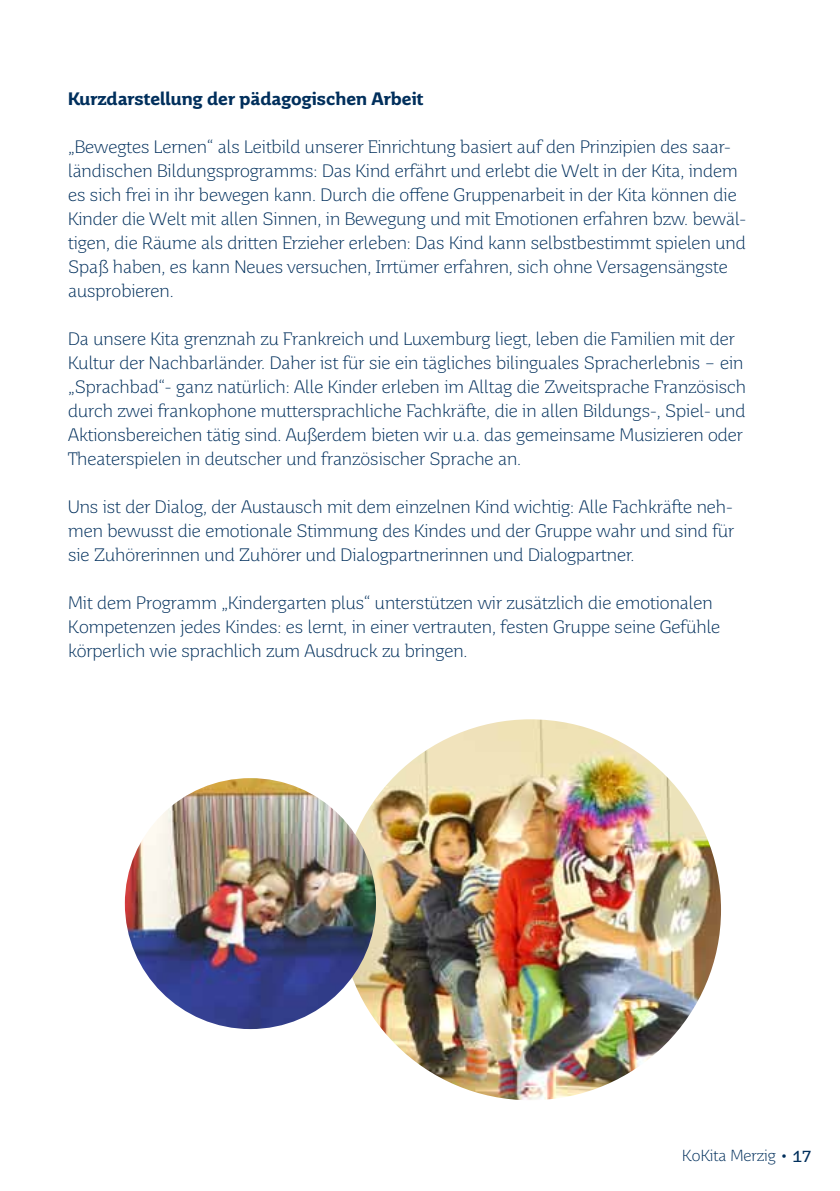
<style>
.page{position:relative;width:840px;height:1191px;background:#fff}
.page>*{position:absolute;margin:0;border:0;box-sizing:border-box;transform-origin:0 0}
.t1{font:300 18px/24px "Saar Pro";color:#002f5c}
.t2{font:700 18px "Saar Pro";color:#002f5c}
.t3{font:300 16px "Saar Pro";color:#002f5c}
.s1{font-weight:400}
</style>
<div class="page">
<img style="left:339px;top:719px;width:381px;height:381px;border-radius:190px">
<img style="left:125px;top:778px;width:251px;height:251px;border-radius:125px">
<p class="t2" style="left:68px;top:87px;width:356px">Kurzdarstellung der pädagogischen Arbeit</p>
<p class="t1" style="left:68px;top:135px;width:679px">„Bewegtes Lernen“ als Leitbild unserer Einrichtung basiert auf den Prinzipien des saar&shy;ländischen Bildungsprogramms: Das Kind erfährt und erlebt die Welt in der Kita, indem es sich frei in ihr bewegen kann. Durch die offene Gruppenarbeit in der Kita können die Kinder die Welt mit allen Sinnen, in Bewegung und mit Emotionen erfahren bzw. bewäl&shy;tigen, die Räume als dritten Erzieher erleben: Das Kind kann selbstbestimmt spielen und Spaß haben, es kann Neues versuchen, Irrtümer erfahren, sich ohne Versagensängste ausprobieren.</p>
<p class="t1" style="left:68px;top:327px;width:679px">Da unsere Kita grenznah zu Frankreich und Luxemburg liegt, leben die Familien mit der Kultur der Nachbarländer. Daher ist für sie ein tägliches bilinguales Spracherlebnis – ein „Sprachbad“- ganz natürlich: Alle Kinder erleben im Alltag die Zweitsprache Französisch durch zwei frankophone muttersprachliche Fachkräfte, die in allen Bildungs-, Spiel- und Aktionsbereichen tätig sind. Außerdem bieten wir u.a. das gemeinsame Musizieren oder Theaterspielen in deutscher und französischer Sprache an.</p>
<p class="t1" style="left:68px;top:495px;width:667px;text-align:justify">Uns ist der Dialog, der Austausch mit dem einzelnen Kind wichtig: Alle Fachkräfte neh&shy;men bewusst die emotionale Stimmung des Kindes und der Gruppe wahr und sind für sie Zuhörerinnen und Zuhörer und Dialogpartnerinnen und Dialogpartner.</p>
<p class="t1" style="left:68px;top:591px;width:653px">Mit dem Programm „Kindergarten plus“ unterstützen wir zusätzlich die emotionalen<br>Kompetenzen jedes Kindes: es lernt, in einer vertrauten, festen Gruppe seine Gefühle körperlich wie sprachlich zum Ausdruck zu bringen.</p>
<p class="t3" style="left:681px;top:1146px;width:131px">KoKita Merzig <span class="s1">• 17</span></p>
</div>
